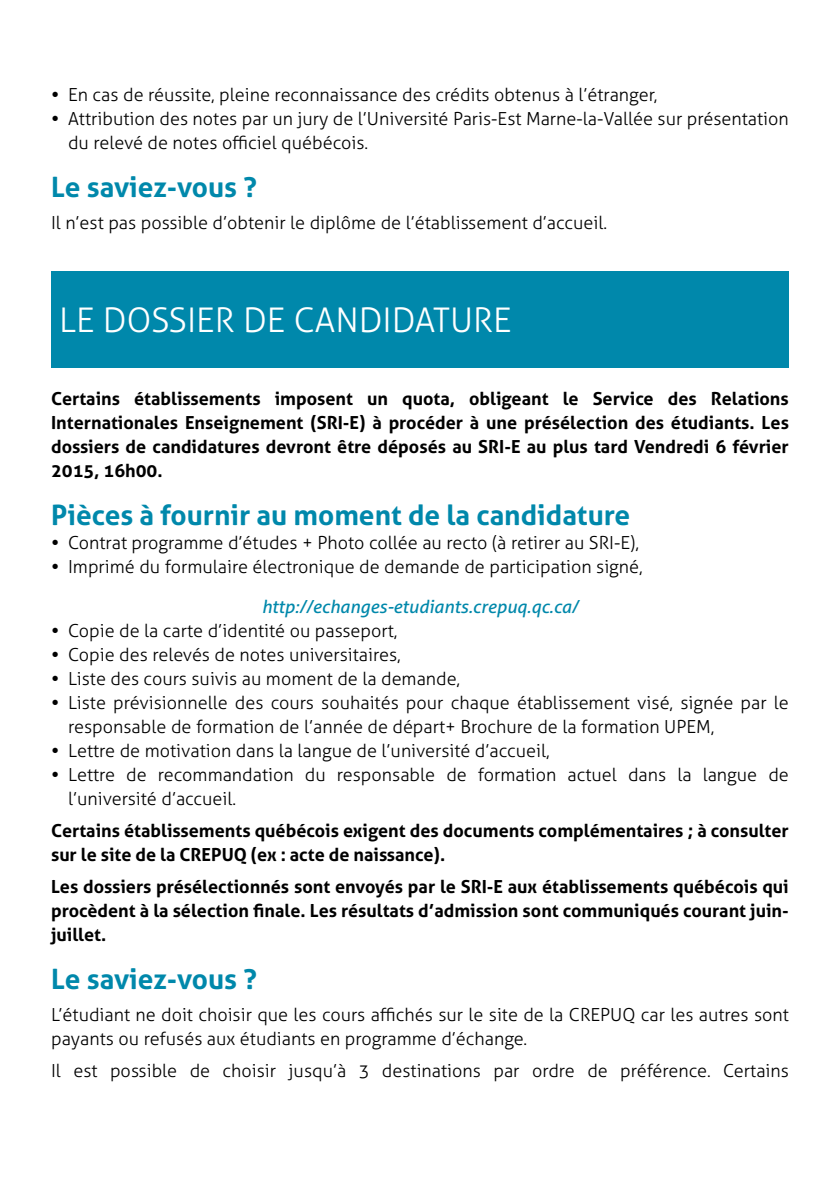
<style>
.page{position:relative;width:840px;height:1191px;background:#fff}
.page>*{position:absolute;margin:0;border:0;box-sizing:border-box;transform-origin:0 0}
.t1{font:300 34px "Aller";color:#fff}
.t2{font:700 28px "Aller";color:#0088ab}
.t3{font:300 18px/24px "Aller";color:#000}
.t4{font:700 18px/24px "Aller";color:#000;text-align:justify}
.t5{font:italic 18px "Aller";color:#0088ab}
</style>
<div class="page">
<div style="left:51px;top:271px;width:737px;height:96px;background:#0088ab"></div>
<p class="t3" style="left:68px;top:83px;width:721px">En cas de réussite, pleine reconnaissance des crédits obtenus à l’étranger,<br>Attribution des notes par un jury de l’Université Paris-Est Marne-la-Vallée sur présentation du relevé de notes officiel québécois.</p>
<h2 class="t2" style="left:51px;top:170px;width:207px">Le saviez-vous ?</h2>
<p class="t3" style="left:51px;top:211px;width:557px">Il n’est pas possible d’obtenir le diplôme de l’établissement d’accueil.</p>
<h1 class="t1" style="left:59px;top:299px;width:453px">Le dossier de candidature</h1>
<p class="t4" style="left:51px;top:387px;width:739px">Certains établissements imposent un quota, obligeant le Service des Relations Internationales Enseignement (SRI-E) à procéder à une présélection des étudiants. Les dossiers de candidatures devront être déposés au SRI-E au plus tard Vendredi 6 février 2015, 16h00.</p>
<h2 class="t2" style="left:51px;top:498px;width:580px">Pièces à fournir au moment de la candidature</h2>
<p class="t3" style="left:68px;top:531px;width:575px">Contrat programme d’études + Photo collée au recto (à retirer au SRI-E),<br>Imprimé du formulaire électronique de demande de participation signé,</p>
<p class="t5" style="left:261px;top:596px;width:318px">http://echanges-etudiants.crepuq.qc.ca/</p>
<p class="t3" style="left:68px;top:619px;width:721px">Copie de la carte d’identité ou passeport,<br>Copie des relevés de notes universitaires,<br>Liste des cours suivis au moment de la demande,<br>Liste prévisionnelle des cours souhaités pour chaque établissement visé, signée par le responsable de formation de l’année de départ+ Brochure de la formation UPEM,<br>Lettre de motivation dans la langue de l’université d’accueil,<br>Lettre de recommandation du responsable de formation actuel dans la langue de l’université d’accueil.</p>
<p class="t4" style="left:51px;top:818px;width:738px">Certains établissements québécois exigent des documents complémentaires ; à consulter sur le site de la CREPUQ (ex : acte de naissance).</p>
<p class="t4" style="left:51px;top:874px;width:738px">Les dossiers présélectionnés sont envoyés par le SRI-E aux établissements québécois qui procèdent à la sélection finale. Les résultats d’admission sont communiqués courant juin&shy;juillet.</p>
<h2 class="t2" style="left:51px;top:962px;width:207px">Le saviez-vous ?</h2>
<p class="t3" style="left:51px;top:1003px;width:739px">L’étudiant ne doit choisir que les cours affichés sur le site de la CREPUQ car les autres sont payants ou refusés aux étudiants en programme d’échange.</p>
<p class="t3" style="left:51px;top:1059px;width:739px">Il est possible de choisir jusqu’à 3 destinations par ordre de préférence. Certains</p>
</div>
